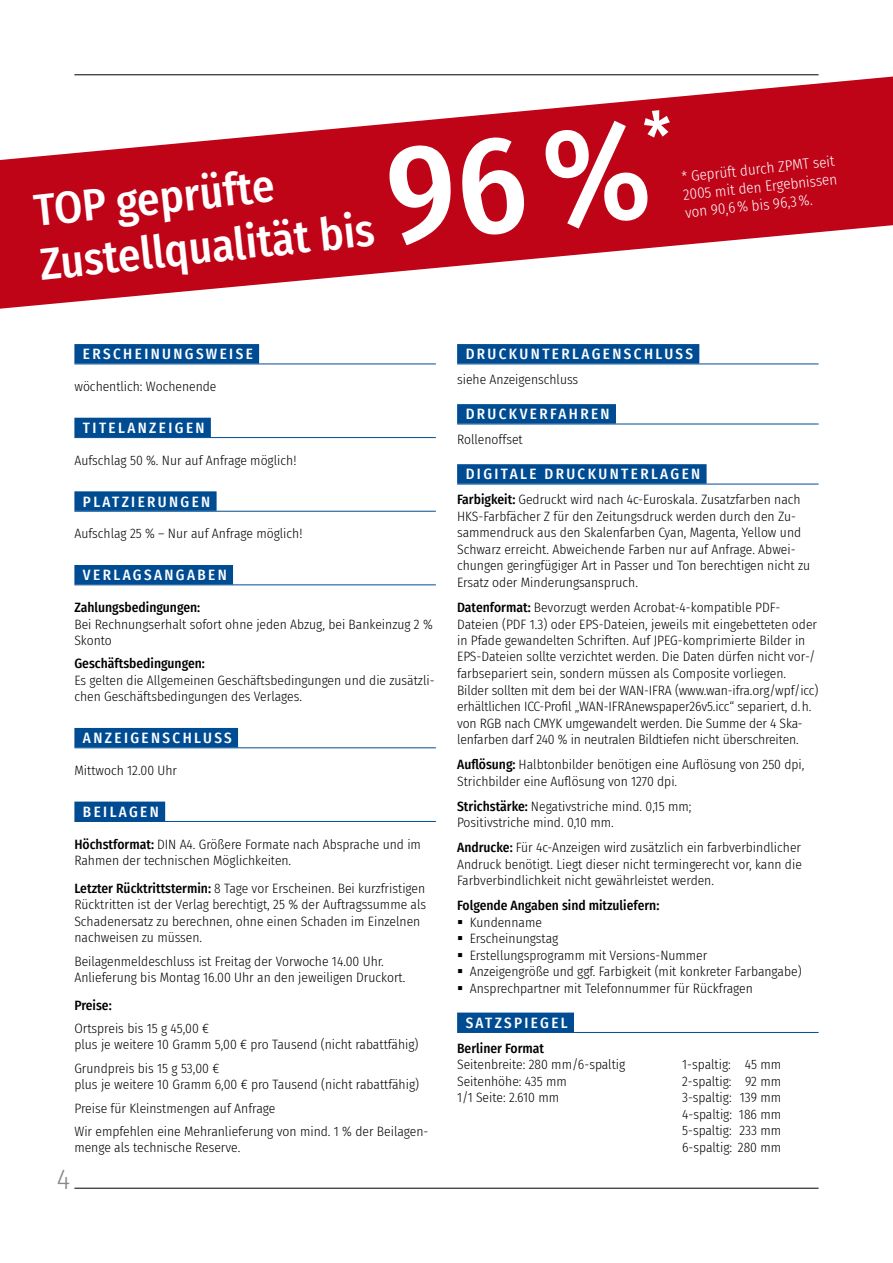
<style>
.page{position:relative;width:893px;height:1263px;background:#fff}
.page>*{position:absolute;margin:0;border:0;box-sizing:border-box;transform-origin:0 0}
.t1{font:500 138px "Fira Sans Condensed";color:#fff}
.t2{font:500 45px/54px "Fira Sans Condensed";color:#fff}
.t3{font:300 28.5px "Fira Sans Condensed";color:#87888a}
.t4{font:500 15px "Fira Sans Condensed";letter-spacing:.16em;color:#fff}
.t5{font:300 15px/18px "Fira Sans Condensed";color:#fff;text-align:justify}
.t6{font:300 13.5px/16.5px "Fira Sans Condensed";color:#000}
.t7{font:500 13.5px "Fira Sans Condensed";color:#000}
.s1{font-weight:500}
</style>
<div class="page">
<hr style="left:74px;top:1188px;width:745px;height:1px;background:#000">
<hr style="left:74px;top:74px;width:745px;height:1px;background:#000">
<div style="left:74px;top:344px;width:185px;height:20px;background:#004c93"></div>
<hr style="left:74px;top:364px;width:362px;height:1px;background:#004c93">
<div style="left:74px;top:418px;width:137px;height:19px;background:#004c93"></div>
<hr style="left:74px;top:437px;width:362px;height:1px;background:#004c93">
<div style="left:74px;top:491px;width:143px;height:20px;background:#004c93"></div>
<hr style="left:74px;top:511px;width:362px;height:1px;background:#004c93">
<div style="left:74px;top:565px;width:159px;height:19px;background:#004c93"></div>
<hr style="left:74px;top:584px;width:362px;height:1px;background:#004c93">
<div style="left:74px;top:728px;width:164px;height:19px;background:#004c93"></div>
<hr style="left:74px;top:747px;width:362px;height:1px;background:#004c93">
<div style="left:74px;top:801px;width:91px;height:20px;background:#004c93"></div>
<hr style="left:74px;top:821px;width:362px;height:1px;background:#004c93">
<div style="left:457px;top:344px;width:242px;height:20px;background:#004c93"></div>
<hr style="left:457px;top:364px;width:362px;height:1px;background:#004c93">
<div style="left:457px;top:404px;width:159px;height:20px;background:#004c93"></div>
<hr style="left:457px;top:424px;width:362px;height:1px;background:#004c93">
<div style="left:457px;top:464px;width:250px;height:20px;background:#004c93"></div>
<hr style="left:457px;top:484px;width:362px;height:1px;background:#004c93">
<div style="left:457px;top:1012px;width:117px;height:20px;background:#004c93"></div>
<hr style="left:457px;top:1032px;width:362px;height:1px;background:#004c93">
<svg style="left:0;top:77px;width:893px;height:232px;fill:#c00418"></svg>
<h2 class="t2" style="left:31px;top:182px;width:338px;rotate:-6deg">TOP geprüfte<br>Zustellqualität bis</h2>
<h1 class="t1" style="left:376px;top:86px;width:291px;rotate:-6deg">96%<sup>*</sup></h1>
<p class="t5" style="left:680px;top:168px;width:156px;rotate:-6deg">* Geprüft durch ZPMT seit 2005 mit den Ergebnissen von 90,6% bis 96,3%.</p>
<p class="t4" style="left:83px;top:342px;width:171px">ERSCHEINUNGSWEISE</p>
<p class="t6" style="left:74px;top:378px;width:143px">wöchentlich: Wochenende</p>
<p class="t4" style="left:83px;top:416px;width:123px">TITELANZEIGEN</p>
<p class="t6" style="left:74px;top:452px;width:223px">Aufschlag 50 %. Nur auf Anfrage möglich!</p>
<p class="t4" style="left:83px;top:489px;width:129px">PLATZIERUNGEN</p>
<p class="t6" style="left:74px;top:525px;width:230px">Aufschlag 25 % – Nur auf Anfrage möglich!</p>
<p class="t4" style="left:83px;top:563px;width:145px">VERLAGSANGABEN</p>
<p class="t7" style="left:74px;top:596px;width:127px">Zahlungsbedingungen:</p>
<p class="t6" style="left:74px;top:615px;width:360px">Bei Rechnungserhalt sofort ohne jeden Abzug, bei Bankeinzug 2 %<br>Skonto</p>
<p class="t7" style="left:74px;top:653px;width:132px">Geschäftsbedingungen:</p>
<p class="t6" style="left:74px;top:672px;width:362px">Es gelten die Allgemeinen Geschäftsbedingungen und die zusätzli&shy;chen Geschäftsbedingungen des Verlages.</p>
<p class="t4" style="left:83px;top:726px;width:150px">ANZEIGENSCHLUSS</p>
<p class="t6" style="left:74px;top:762px;width:104px">Mittwoch 12.00 Uhr</p>
<p class="t4" style="left:83px;top:800px;width:77px">BEILAGEN</p>
<p class="t6" style="left:74px;top:836px;width:348px"><span class="s1">Höchstformat:</span> DIN A4. Größere Formate nach Absprache und im<br>Rahmen der technischen Möglichkeiten.</p>
<p class="t6" style="left:74px;top:880px;width:353px"><span class="s1">Letzter Rücktrittstermin:</span> 8 Tage vor Erscheinen. Bei kurzfristigen Rücktritten ist der Verlag berechtigt, 25 % der Auftragssumme als Schadenersatz zu berechnen, ohne einen Schaden im Einzelnen nachweisen zu müssen.</p>
<p class="t6" style="left:74px;top:952px;width:333px">Beilagenmeldeschluss ist Freitag der Vorwoche 14.00 Uhr.<br>Anlieferung bis Montag 16.00 Uhr an den jeweiligen Druckort.</p>
<p class="t7" style="left:74px;top:994px;width:39px">Preise:</p>
<p class="t6" style="left:74px;top:1020px;width:346px">Ortspreis bis 15 g 45,00 €<br>plus je weitere 10 Gramm 5,00 € pro Tausend (nicht rabattfähig)</p>
<p class="t6" style="left:74px;top:1060px;width:346px">Grundpreis bis 15 g 53,00 €<br>plus je weitere 10 Gramm 6,00 € pro Tausend (nicht rabattfähig)</p>
<p class="t6" style="left:74px;top:1096px;width:355px;line-height:23.2px">Preise für Kleinstmengen auf Anfrage<br>Wir empfehlen eine Mehranlieferung von mind. 1 % der Beilagen-</p>
<p class="t6" style="left:74px;top:1139px;width:167px">menge als technische Reserve.</p>
<h3 class="t3" style="left:57px;top:1158px;width:15px">4</h3>
<p class="t4" style="left:466px;top:342px;width:229px">DRUCKUNTERLAGENSCHLUSS</p>
<p class="t6" style="left:457px;top:371px;width:123px">siehe Anzeigenschluss</p>
<p class="t4" style="left:466px;top:402px;width:146px">DRUCKVERFAHREN</p>
<p class="t6" style="left:457px;top:431px;width:67px">Rollenoffset</p>
<p class="t4" style="left:466px;top:462px;width:236px">DIGITALE DRUCKUNTERLAGEN</p>
<p class="t6" style="left:457px;top:491px;width:354px"><span class="s1">Farbigkeit:</span> Gedruckt wird nach 4c-Euroskala. Zusatzfarben nach HKS-Farbfächer Z für den Zeitungsdruck werden durch den Zu&shy;sammendruck aus den Skalenfarben Cyan, Magenta, Yellow und Schwarz erreicht. Abweichende Farben nur auf Anfrage. Abwei&shy;chungen geringfügiger Art in Passer und Ton berechtigen nicht zu Ersatz oder Minderungsanspruch.</p>
<p class="t6" style="left:457px;top:599px;width:363px"><span class="s1">Datenformat:</span> Bevorzugt werden Acrobat-4-kompatible PDF-Dateien (PDF 1.3) oder EPS-Dateien, jeweils mit eingebetteten oder in Pfade gewandelten Schriften. Auf JPEG-komprimierte Bilder in EPS-Dateien sollte verzichtet werden. Die Daten dürfen nicht vor-/ farbsepariert sein, sondern müssen als Composite vorliegen.<br>Bilder sollten mit dem bei der WAN-IFRA (www.wan-ifra.org/wpf/icc) erhältlichen ICC-Profil „WAN-IFRAnewspaper26v5.icc“ separiert, d.h. von RGB nach CMYK umgewandelt werden. Die Summe der 4 Ska&shy;lenfarben darf 240 % in neutralen Bildtiefen nicht überschreiten.</p>
<p class="t6" style="left:457px;top:756px;width:349px"><span class="s1">Auflösung:</span> Halbtonbilder benötigen eine Auflösung von 250 dpi,<br>Strichbilder eine Auflösung von 1270 dpi.</p>
<p class="t6" style="left:457px;top:797px;width:236px"><span class="s1">Strichstärke:</span> Negativstriche mind. 0,15 mm;<br>Positivstriche mind. 0,10 mm.</p>
<p class="t6" style="left:457px;top:839px;width:346px;text-align:justify"><span class="s1">Andrucke:</span> Für 4c-Anzeigen wird zusätzlich ein farbverbindlicher Andruck benötigt. Liegt dieser nicht termingerecht vor, kann die Farbverbindlichkeit nicht gewährleistet werden.</p>
<p class="t7" style="left:457px;top:895px;width:204px">Folgende Angaben sind mitzuliefern:</p>
<p class="t6" style="left:470px;top:914px;width:333px">Kundenname<br>Erscheinungstag<br>Erstellungsprogramm mit Versions-Nummer<br>Anzeigengröße und ggf. Farbigkeit (mit konkreter Farbangabe)<br>Ansprechpartner mit Telefonnummer für Rückfragen</p>
<p class="t4" style="left:466px;top:1010px;width:104px">SATZSPIEGEL</p>
<p class="t7" style="left:457px;top:1037px;width:89px">Berliner Format</p>
<p class="t6" style="left:457px;top:1056px;width:170px">Seitenbreite: 280 mm/6-spaltig</p>
<p class="t6" style="left:682px;top:1056px;width:100px">1-spaltig: 45 mm</p>
<p class="t6" style="left:457px;top:1073px;width:111px">Seitenhöhe: 435 mm</p>
<p class="t6" style="left:682px;top:1073px;width:100px">2-spaltig: 92 mm</p>
<p class="t6" style="left:457px;top:1089px;width:103px">1/1 Seite: 2.610 mm</p>
<p class="t6" style="left:682px;top:1089px;width:100px;text-align:justify">3-spaltig: 139 mm 4-spaltig: 186 mm 5-spaltig: 233 mm 6-spaltig: 280 mm</p>
</div>
